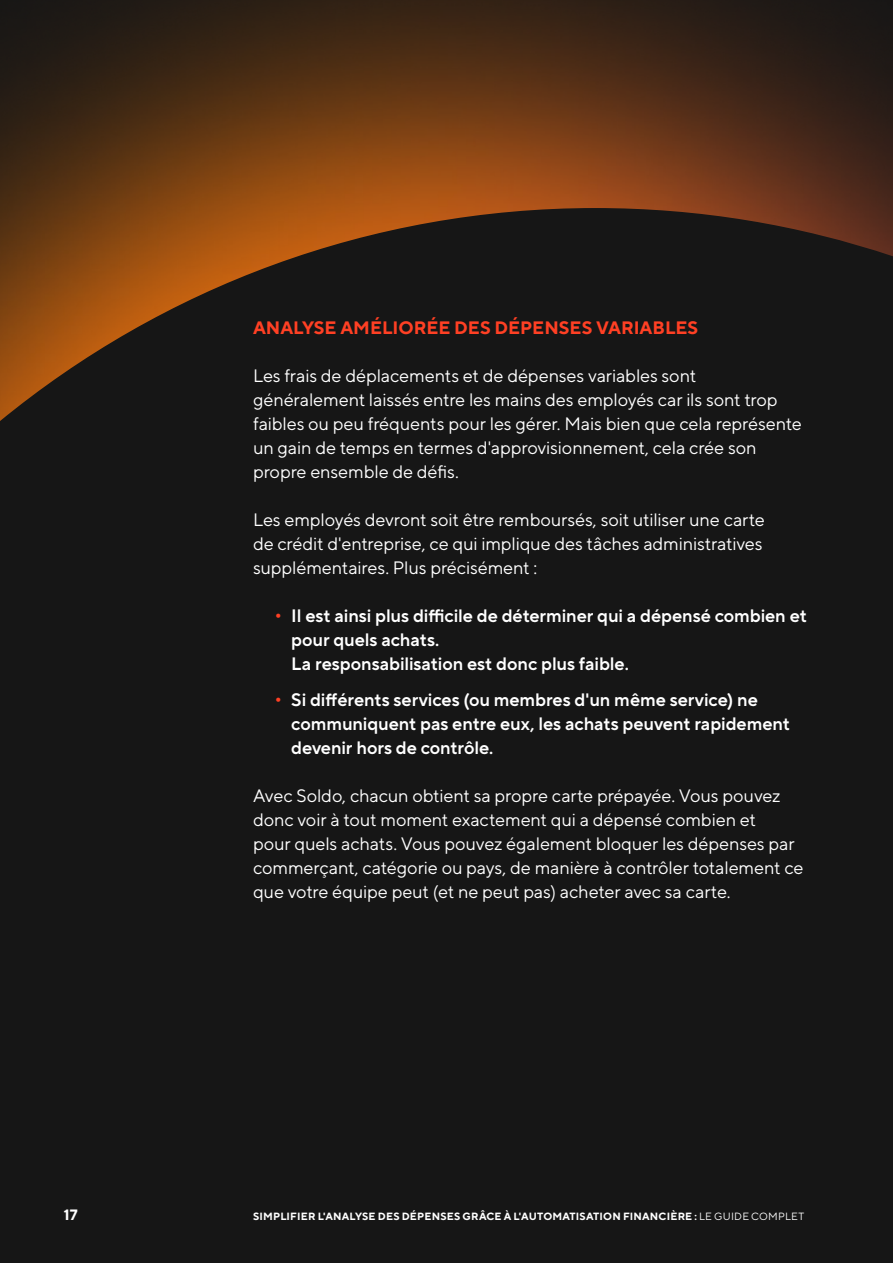
<style>
.page{position:relative;width:893px;height:1263px;background:#fff}
.page>*{position:absolute;margin:0;border:0;box-sizing:border-box;transform-origin:0 0}
.t1{font:18px/24px "TT Norms Pro";letter-spacing:-.005em;color:#fff}
.t2{font:600 18px/24px "TT Norms Pro";letter-spacing:-.005em;color:#fff}
.t3{font:700 18px "TT Norms Pro";color:#ff4024}
.t4{font:700 15px "TT Norms Pro";color:#fff}
.t5{font:700 10.5px "TT Norms Pro";letter-spacing:.02em;color:#fff}
.s1{color:#ff4024}
.s2{font-weight:400}
</style>
<div class="page">
<div style="left:0;top:421px;width:893px;height:842px;background:#161616"></div>
<img style="left:0;top:0;width:893px;height:421px">
<p class="t3" style="left:253px;top:315px;width:447px">ANALYSE AMÉLIORÉE DES DÉPENSES VARIABLES</p>
<p class="t1" style="left:253px;top:363px;width:550px">Les frais de déplacements et de dépenses variables sont généralement laissés entre les mains des employés car ils sont trop faibles ou peu fréquents pour les gérer. Mais bien que cela représente un gain de temps en termes d'approvisionnement, cela crée son propre ensemble de défis.</p>
<p class="t1" style="left:253px;top:507px;width:513px">Les employés devront soit être remboursés, soit utiliser une carte de crédit d'entreprise, ce qui implique des tâches administratives supplémentaires. Plus précisément :</p>
<p class="t2" style="left:291px;top:603px;width:517px;text-indent:-17px"><span class="s1">•</span> Il est ainsi plus difficile de déterminer qui a dépensé combien et pour quels achats.<br>La responsabilisation est donc plus faible.</p>
<p class="t2" style="left:291px;top:687px;width:500px;text-indent:-17px"><span class="s1">•</span> Si différents services (ou membres d'un même service) ne communiquent pas entre eux, les achats peuvent rapidement devenir hors de contrôle.</p>
<p class="t1" style="left:253px;top:783px;width:552px">Avec Soldo, chacun obtient sa propre carte prépayée. Vous pouvez donc voir à tout moment exactement qui a dépensé combien et<br>pour quels achats. Vous pouvez également bloquer les dépenses par commerçant, catégorie ou pays, de manière à contrôler totalement ce que votre équipe peut (et ne peut pas) acheter avec sa carte.</p>
<p class="t4" style="left:64px;top:1204px;width:15px">17</p>
<p class="t5" style="left:253px;top:1209px;width:553px">SIMPLIFIER L'ANALYSE DES DÉPENSES GRÂCE À L'AUTOMATISATION FINANCIÈRE : <span class="s2">LE GUIDE COMPLET</span></p>
</div>
